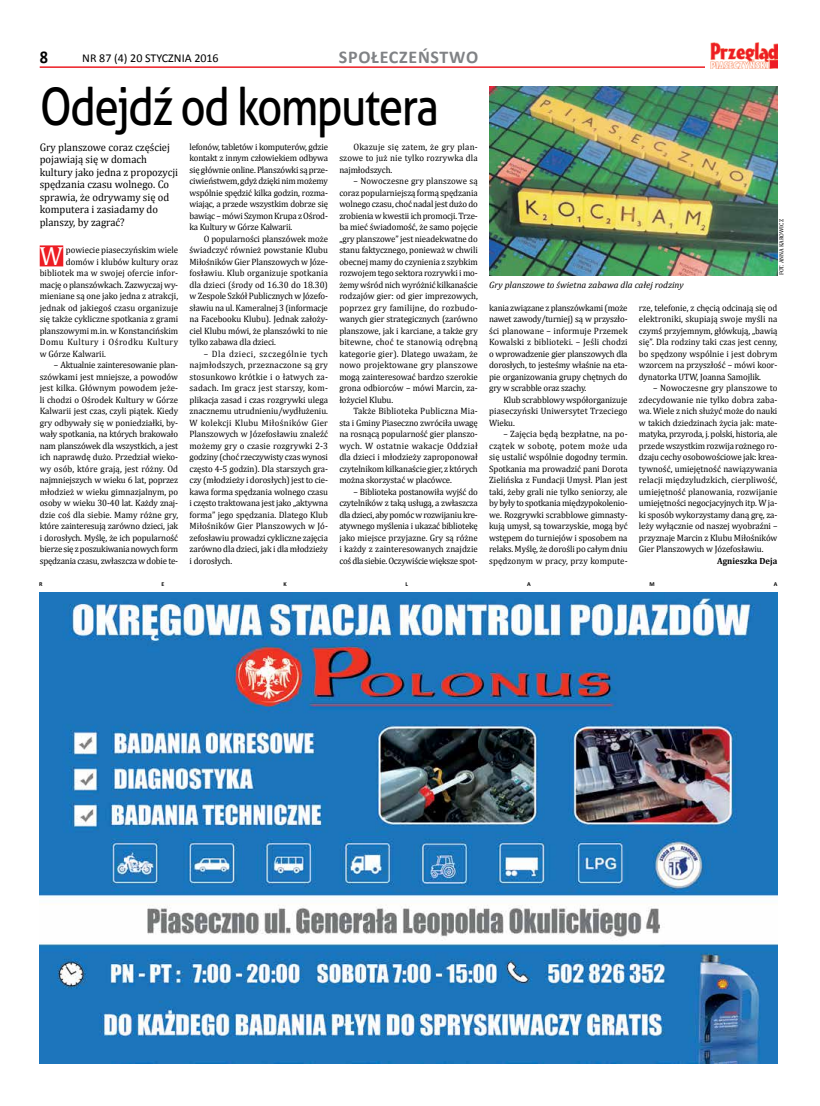
<style>
.page{position:relative;width:820px;height:1106px;background:#fff}
.page>*{position:absolute;margin:0;border:0;box-sizing:border-box;transform-origin:0 0}
.t1{font:52px "Aller";letter-spacing:-.04em;color:#000;scale:.85 1}
.t2{font:26.5px "Cambria";color:#fff;scale:.96 1}
.t3{font:700 18px "Calibri";letter-spacing:.04em;color:#808285}
.t4{font:700 18px "Calibri";color:#000;scale:.9 1}
.t5{font:12px "Calibri";color:#000}
.t6{font:11px/12.5px "Cambria";color:#000;scale:.96 1}
.t7{font:9.2px/11.5px "Cambria";letter-spacing:-.01em;color:#000;text-align:justify;scale:.96 1}
.t8{font:9.2px "Cambria";letter-spacing:.01em;color:#000;scale:.96 1}
.t9{font:italic 9.2px "Cambria";color:#000}
.t10{font:9.2px "Cambria";letter-spacing:.05em;color:#000;scale:.96 1}
.t11{font:700 9px "Cambria";color:#000;scale:.96 1}
.t12{font:6px "Cambria";color:#000;scale:.96 1}
.t13{font:700 6px "Calibri";color:#000}
</style>
<div class="page">
<hr style="left:40px;top:66px;width:737px;height:2px;background:#ed1d24">
<div style="left:705px;top:42px;width:72px;height:26px;background:#fff"></div>
<img style="left:710px;top:42px;width:67px;height:26px">
<img style="left:40px;top:592px;width:737px;height:471px">
<div style="left:40px;top:245px;width:23px;height:21px;background:#ed1d24"></div>
<img style="left:489px;top:87px;width:288px;height:188px">
<h3 class="t4" style="left:40px;top:45px;width:11px">8</h3>
<h3 class="t5" style="left:82px;top:51px;width:138px">NR 87 (4) 20 STYCZNIA 2016</h3>
<h3 class="t3" style="left:339px;top:45px;width:141px">SPOŁECZEŃSTWO</h3>
<h1 class="t1" style="left:40px;top:75px;width:471px">Odejdź od komputera</h1>
<p class="t6" style="left:40px;top:140px;width:146px">Gry planszowe coraz częściej pojawiają się w domach kultury jako jedna z propozycji spędzania czasu wolnego. Co sprawia, że odrywamy się od komputera i zasiadamy do planszy, by zagrać?</p>
<h2 class="t2" style="left:39px;top:240px;width:26px">W</h2>
<p class="t7" style="left:66px;top:244px;width:118px">powiecie piaseczyńskim wiele</p>
<p class="t7" style="left:66px;top:256px;width:118px">domów i klubów kultury oraz</p>
<p class="t8" style="left:40px;top:267px;width:146px">bibliotek ma w swojej ofercie infor-</p>
<p class="t7" style="left:40px;top:279px;width:146px">mację o planszówkach. Zazwyczaj wy-</p>
<p class="t7" style="left:40px;top:290px;width:146px">mieniane są one jako jedna z atrakcji,</p>
<p class="t8" style="left:40px;top:302px;width:146px">jednak od jakiegoś czasu organizuje</p>
<p class="t7" style="left:40px;top:313px;width:146px">się także cykliczne spotkania z grami</p>
<p class="t7" style="left:40px;top:325px;width:146px">planszowymi m.in. w Konstancińskim</p>
<p class="t10" style="left:40px;top:336px;width:146px">Domu Kultury i Ośrodku Kultury</p>
<p class="t7" style="left:40px;top:348px;width:71px">w Górze Kalwarii.</p>
<p class="t7" style="left:40px;top:359px;width:146px;text-indent:14px">– Aktualnie zainteresowanie plan&shy;szówkami jest mniejsze, a powodów jest kilka. Głównym powodem jeże&shy;li chodzi o Ośrodek Kultury w Górze Kalwarii jest czas, czyli piątek. Kiedy gry odbywały się w poniedziałki, by&shy;wały spotkania, na których brakowało nam planszówek dla wszystkich, a jest ich naprawdę dużo. Przedział wieko&shy;wy osób, które grają, jest różny. Od najmniejszych w wieku 6 lat, poprzez młodzież w wieku gimnazjalnym, po osoby w wieku 30-40 lat. Każdy znaj&shy;dzie coś dla siebie. Mamy różne gry, które zainteresują zarówno dzieci, jak i dorosłych. Myślę, że ich popularność bierze się z poszukiwania nowych form spędzania czasu, zwłaszcza w dobie te-</p>
<p class="t7" style="left:189px;top:141px;width:146px">lefonów, tabletów i komputerów, gdzie kontakt z innym człowiekiem odbywa się głównie online. Planszówki są prze&shy;ciwieństwem, gdyż dzięki nim możemy wspólnie spędzić kilka godzin, rozma&shy;wiając, a przede wszystkim dobrze się bawiąc – mówi Szymon Krupa z Ośrod&shy;ka Kultury w Górze Kalwarii.</p>
<p class="t7" style="left:189px;top:233px;width:146px;text-indent:14px">O popularności planszówek może świadczyć również powstanie Klubu Miłośników Gier Planszowych w Józe&shy;fosławiu. Klub organizuje spotkania dla dzieci (środy od 16.30 do 18.30) w Zespole Szkół Publicznych w Józefo&shy;sławiu na ul. Kameralnej 3 (informacje na Facebooku Klubu). Jednak założy&shy;ciel Klubu mówi, że planszówki to nie tylko zabawa dla dzieci.</p>
<p class="t7" style="left:189px;top:348px;width:146px;text-indent:14px">– Dla dzieci, szczególnie tych najmłodszych, przeznaczone są gry stosunkowo krótkie i o łatwych za&shy;sadach. Im gracz jest starszy, kom&shy;plikacja zasad i czas rozgrywki ulega znacznemu utrudnieniu/wydłużeniu.<br>W kolekcji Klubu Miłośników Gier Planszowych w Józefosławiu znaleźć możemy gry o czasie rozgrywki 2-3 godziny (choć rzeczywisty czas wynosi często 4-5 godzin). Dla starszych gra&shy;czy (młodzieży i dorosłych) jest to cie&shy;kawa forma spędzania wolnego czasu i często traktowana jest jako „aktywna forma” jego spędzania. Dlatego Klub Miłośników Gier Planszowych w Jó&shy;zefosławiu prowadzi cykliczne zajęcia zarówno dla dzieci, jak i dla młodzieży i dorosłych.</p>
<p class="t7" style="left:339px;top:141px;width:146px;text-indent:14px">Okazuje się zatem, że gry plan&shy;szowe to już nie tylko rozrywka dla najmłodszych.</p>
<p class="t7" style="left:339px;top:175px;width:146px;text-indent:14px">– Nowoczesne gry planszowe są coraz popularniejszą formą spędzania wolnego czasu, choć nadal jest dużo do zrobienia w kwestii ich promocji. Trze&shy;ba mieć świadomość, że samo pojęcie „gry planszowe” jest nieadekwatne do stanu faktycznego, ponieważ w chwili obecnej mamy do czynienia z szybkim rozwojem tego sektora rozrywki i mo&shy;żemy wśród nich wyróżnić kilkanaście rodzajów gier: od gier imprezowych, poprzez gry familijne, do rozbudo&shy;wanych gier strategicznych (zarówno planszowe, jak i karciane, a także gry bitewne, choć te stanowią odrębną kategorie gier). Dlatego uważam, że nowo projektowane gry planszowe mogą zainteresować bardzo szerokie grona odbiorców – mówi Marcin, za&shy;łożyciel Klubu.</p>
<p class="t7" style="left:339px;top:405px;width:146px;text-indent:14px">Także Biblioteka Publiczna Mia&shy;sta i Gminy Piaseczno zwróciła uwagę na rosnącą popularność gier planszo&shy;wych. W ostatnie wakacje Oddział dla dzieci i młodzieży zaproponował czytelnikom kilkanaście gier, z których można skorzystać w placówce.</p>
<p class="t7" style="left:339px;top:486px;width:146px;text-indent:14px">– Biblioteka postanowiła wyjść do czytelników z taką usługą, a zwłaszcza dla dzieci, aby pomóc w rozwijaniu kre&shy;atywnego myślenia i ukazać bibliotekę jako miejsce przyjazne. Gry są różne i każdy z zainteresowanych znajdzie coś dla siebie. Oczywiście większe spot-</p>
<p class="t9" style="left:489px;top:278px;width:196px">Gry planszowe to świetna zabawa dla całej rodziny</p>
<p class="t12" style="left:777px;top:275px;width:60px;rotate:-90deg">Fot. Anna Karowicz</p>
<p class="t7" style="left:489px;top:302px;width:146px">kania związane z planszówkami (może nawet zawody/turniej) są w przyszło&shy;ści planowane – informuje Przemek Kowalski z biblioteki. – Jeśli chodzi o wprowadzenie gier planszowych dla dorosłych, to jesteśmy właśnie na eta&shy;pie organizowania grupy chętnych do gry w scrabble oraz szachy.</p>
<p class="t7" style="left:489px;top:394px;width:146px;text-indent:14px">Klub scrabblowy współorganizuje piaseczyński Uniwersytet Trzeciego Wieku.</p>
<p class="t7" style="left:489px;top:428px;width:146px;text-indent:14px">– Zajęcia będą bezpłatne, na po&shy;czątek w sobotę, potem może uda się ustalić wspólnie dogodny termin.<br>Spotkania ma prowadzić pani Dorota Zielińska z Fundacji Umysł. Plan jest taki, żeby grali nie tylko seniorzy, ale by były to spotkania międzypokolenio&shy;we. Rozgrywki scrabblowe gimnasty&shy;kują umysł, są towarzyskie, mogą być wstępem do turniejów i sposobem na relaks. Myślę, że dorośli po całym dniu spędzonym w pracy, przy kompute-</p>
<p class="t7" style="left:638px;top:302px;width:146px">rze, telefonie, z chęcią odcinają się od elektroniki, skupiają swoje myśli na czymś przyjemnym, główkują, „bawią się”. Dla rodziny taki czas jest cenny, bo spędzony wspólnie i jest dobrym wzorcem na przyszłość – mówi koor&shy;dynatorka UTW, Joanna Samojlik.</p>
<p class="t7" style="left:638px;top:382px;width:146px;text-indent:14px">– Nowoczesne gry planszowe to zdecydowanie nie tylko dobra zaba&shy;wa. Wiele z nich służyć może do nauki w takich dziedzinach życia jak: mate&shy;matyka, przyroda, j. polski, historia, ale przede wszystkim rozwija rożnego ro&shy;dzaju cechy osobowościowe jak: krea&shy;tywność, umiejętność nawiązywania relacji międzyludzkich, cierpliwość, umiejętność planowania, rozwijanie umiejętności negocjacyjnych itp. W ja&shy;ki sposób wykorzystamy daną grę, za&shy;leży wyłącznie od naszej wyobraźni – przyznaje Marcin z Klubu Miłośników Gier Planszowych w Józefosławiu.</p>
<p class="t11" style="left:716px;top:554px;width:64px">Agnieszka Deja</p>
<p class="t13" style="left:39px;top:580px;width:4px">R</p>
<p class="t13" style="left:161px;top:580px;width:4px">E</p>
<p class="t13" style="left:283px;top:580px;width:5px">K</p>
<p class="t13" style="left:405px;top:580px;width:4px">L</p>
<p class="t13" style="left:527px;top:580px;width:5px">A</p>
<p class="t13" style="left:649px;top:580px;width:6px">M</p>
<p class="t13" style="left:773px;top:580px;width:5px">A</p>
</div>
